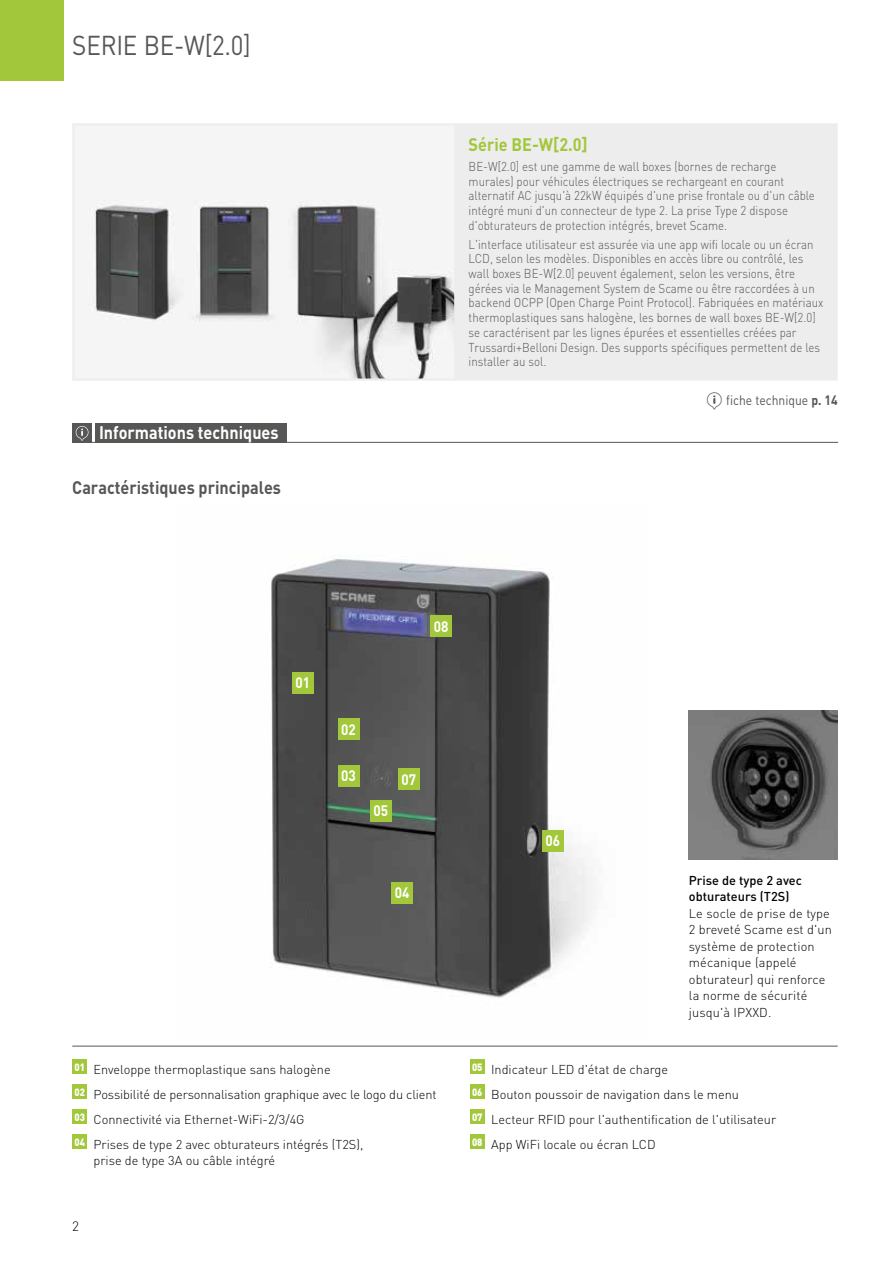
<style>
.page{position:relative;width:893px;height:1263px;background:#fff}
.page>*{position:absolute;margin:0;border:0;box-sizing:border-box;transform-origin:0 0}
.t1{font:27px "DIN Pro";letter-spacing:-.01em;color:#575756;scale:.9 1}
.t2{font:700 18px "DIN Pro";color:#575756;scale:.9 1}
.t3{font:700 18px "DIN Pro";color:#fff;scale:.9 1}
.t4{font:700 18px "DIN Pro";color:#a2c73a;scale:.9 1}
.t5{font:700 15px "DIN Pro";color:#fff;scale:.9 1}
.t6{font:13.5px "DIN Pro";color:#575756;scale:.9 1}
.t7{font:300 13.5px "DIN Pro";color:#000}
.t8{font:300 12.75px/14.7px "DIN Pro";color:#575756;scale:.9 1}
.t9{font:300 12.75px/25px "DIN Pro";color:#000}
.t10{font:500 12.75px/16.5px "DIN Pro";color:#000}
.s1{font-weight:700}
</style>
<div class="page">
<div style="left:0;top:0;width:64px;height:81px;background:#a2c73a"></div>
<img style="left:88px;top:200px;width:366px;height:178px">
<div style="left:72px;top:123px;width:385px;height:258px;border:2px solid #ededed"></div>
<div style="left:455px;top:124px;width:382px;height:255px;background:#ededed"></div>
<div style="left:454px;top:123px;width:384px;height:258px;border:2px solid #ededed"></div>
<img style="left:270px;top:558px;width:324px;height:440px">
<div style="left:392px;top:882px;width:21px;height:22px;background:#a2c73a"></div>
<div style="left:72px;top:1059px;width:15px;height:15px;background:#a2c73a"></div>
<div style="left:72px;top:1084px;width:15px;height:15px;background:#a2c73a"></div>
<div style="left:72px;top:1109px;width:15px;height:15px;background:#a2c73a"></div>
<div style="left:72px;top:1134px;width:15px;height:15px;background:#a2c73a"></div>
<div style="left:470px;top:1059px;width:15px;height:15px;background:#a2c73a"></div>
<div style="left:470px;top:1084px;width:15px;height:15px;background:#a2c73a"></div>
<div style="left:470px;top:1109px;width:15px;height:15px;background:#a2c73a"></div>
<div style="left:470px;top:1134px;width:15px;height:15px;background:#a2c73a"></div>
<div style="left:292px;top:672px;width:21px;height:21px;background:#a2c73a"></div>
<div style="left:338px;top:719px;width:21px;height:21px;background:#a2c73a"></div>
<div style="left:370px;top:800px;width:22px;height:21px;background:#a2c73a"></div>
<div style="left:398px;top:769px;width:22px;height:21px;background:#a2c73a"></div>
<div style="left:430px;top:615px;width:22px;height:22px;background:#a2c73a"></div>
<div style="left:338px;top:765px;width:21px;height:22px;background:#a2c73a"></div>
<div style="left:542px;top:830px;width:21px;height:21px;background:#a2c73a"></div>
<hr style="left:72px;top:1046px;width:766px;height:1px;background:#575756">
<img style="left:689px;top:710px;width:149px;height:149px">
<div style="left:95px;top:423px;width:192px;height:19px;background:#575756"></div>
<hr style="left:73px;top:442px;width:765px;height:1px;background:#575756">
<div style="left:72px;top:423px;width:20px;height:20px;background:#575756"></div>
<svg style="left:76px;top:426px;width:12px;height:15px"></svg>
<h1 class="t1" style="left:72px;top:27px;width:200px">SERIE BE-W[2.0]</h1>
<h2 class="t3" style="left:99px;top:420px;width:201px">Informations techniques</h2>
<h2 class="t2" style="left:72px;top:475px;width:233px">Caractéristiques principales</h2>
<h2 class="t4" style="left:469px;top:133px;width:134px">Série BE-W[2.0]</h2>
<p class="t8" style="left:469px;top:158px;width:386px">BE-W[2.0] est une gamme de wall boxes (bornes de recharge murales) pour véhicules électriques se rechargeant en courant alternatif AC jusqu'à 22kW équipés d'une prise frontale ou d'un câble intégré muni d'un connecteur de type 2. La prise Type 2 dispose d'obturateurs de protection intégrés, brevet Scame.</p>
<p class="t8" style="left:469px;top:236px;width:396px">L'interface utilisateur est assurée via une app wifi locale ou un écran LCD, selon les modèles. Disponibles en accès libre ou contrôlé, les wall boxes BE-W[2.0] peuvent également, selon les versions, être gérées via le Management System de Scame ou être raccordées à un backend OCPP (Open Charge Point Protocol). Fabriquées en matériaux thermoplastiques sans halogène, les bornes de wall boxes BE-W[2.0] se caractérisent par les lignes épurées et essentielles créées par Trussardi+Belloni Design. Des supports spécifiques permettent de les installer au sol.</p>
<p class="t6" style="left:726px;top:391px;width:125px">fiche technique <span class="s1">p. 14</span></p>
<p class="t5" style="left:296px;top:672px;width:18px">01</p>
<p class="t5" style="left:434px;top:616px;width:18px">08</p>
<p class="t5" style="left:341px;top:719px;width:18px">02</p>
<p class="t5" style="left:341px;top:766px;width:18px">03</p>
<p class="t5" style="left:374px;top:800px;width:18px">05</p>
<p class="t5" style="left:402px;top:769px;width:18px">07</p>
<p class="t5" style="left:395px;top:883px;width:18px">04</p>
<p class="t9" style="left:74px;top:1056px;width:364px"><sup>01</sup> Enveloppe thermoplastique sans halogène<br><sup>02</sup> Possibilité de personnalisation graphique avec le logo du client <sup>03</sup> Connectivité via Ethernet-WiFi-2/3/4G<br><sup>04</sup> Prises de type 2 avec obturateurs intégrés (T2S),</p>
<p class="t9" style="left:94px;top:1147px;width:183px">prise de type 3A ou câble intégré</p>
<p class="t7" style="left:72px;top:1217px;width:8px">2</p>
<p class="t5" style="left:545px;top:831px;width:18px">06</p>
<p class="t10" style="left:689px;top:871px;width:115px">Prise de type 2 avec obturateurs (T2S)</p>
<p class="t9" style="left:689px;top:904px;width:145px;line-height:16.5px">Le socle de prise de type<br>2 breveté Scame est d'un système de protection mécanique (appelé obturateur) qui renforce la norme de sécurité jusqu'à IPXXD.</p>
<p class="t9" style="left:472px;top:1056px;width:306px"><sup>05</sup> Indicateur LED d'état de charge<br><sup>06</sup> Bouton poussoir de navigation dans le menu<br><sup>07</sup> Lecteur RFID pour l'authentification de l'utilisateur <sup>08</sup> App WiFi locale ou écran LCD</p>
</div>
